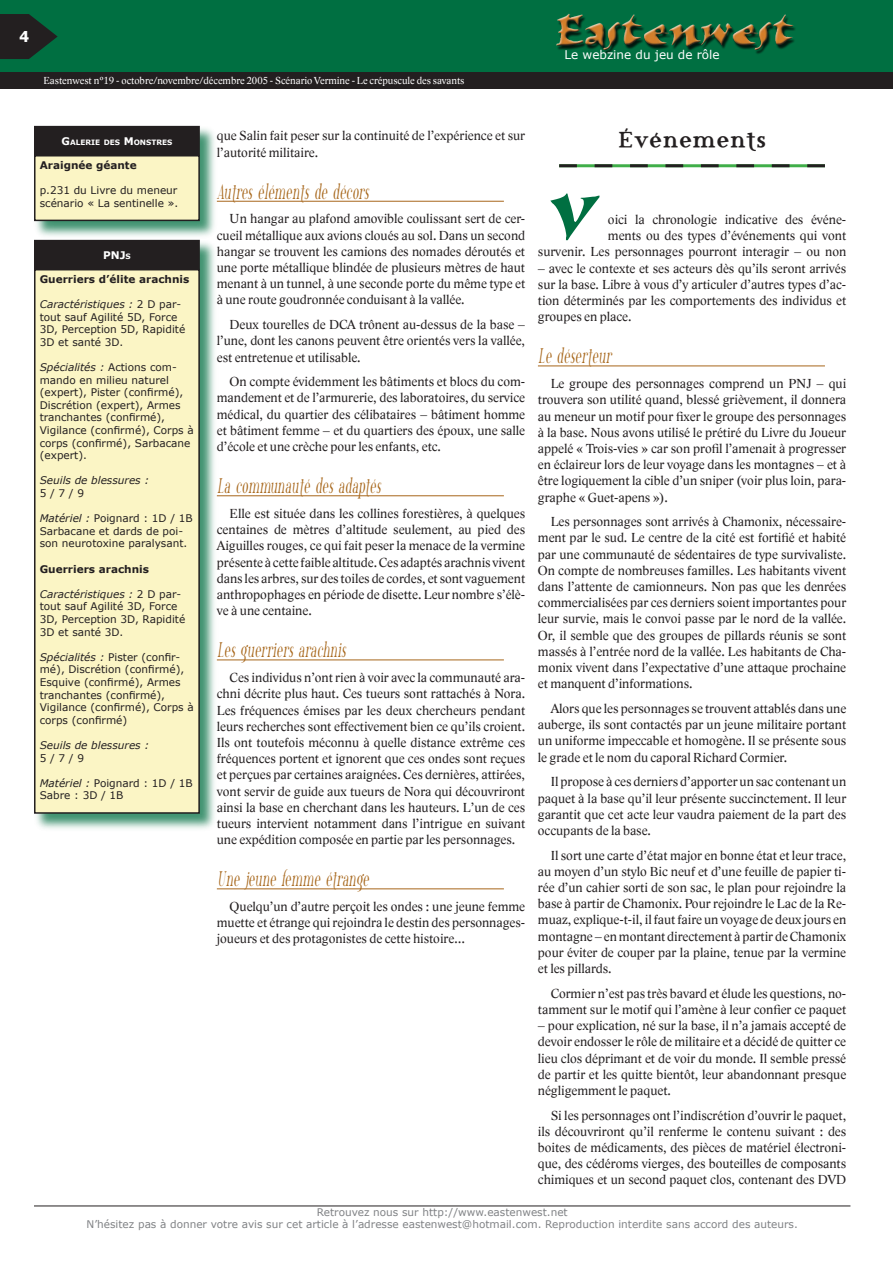
<style>
.page{position:relative;width:893px;height:1263px;background:#fff}
.page>*{position:absolute;margin:0;border:0;box-sizing:border-box;transform-origin:0 0}
.t1{font:76.35px "Elbjorg Script";color:#006f41}
.t2{font:21px "Phosphorus Trichloride";color:#a7661a}
.t3{font:21px "Phosphorus Triselenide";color:#231f20}
.t4{font:700 15px "Tahoma";color:#fff}
.t5{font:13.5px/16.2px "Lido STFCE";color:#231f20;text-align:justify}
.t6{font:12px "Verdana";color:#fff}
.t7{font:10.5px/12.6px "Verdana";color:#231f20}
.t8{font:10.5px/12.6px "Verdana";color:#808285;text-align:center}
.t9{font:10.5px "Lido STFCE";color:#fff}
.t10{font:700 10.5px "Verdana";color:#231f20}
.t11{font:italic 10.5px "Verdana";color:#231f20}
.t12{font:700 10.5px "Verdana";color:#fff}
.t13{font:700 7.35px "Verdana";color:#fff}
.s1{font-size:10.5px}
.s2{font-size:7.35px}
.s3{font-style:italic}
</style>
<div class="page">
<div style="left:0;top:0;width:893px;height:72px;background:#006f41"></div>
<img style="left:556px;top:13px;width:239px;height:41px">
<div style="left:1px;top:72px;width:892px;height:17px;background:#231f20"></div>
<svg style="left:0;top:14px;width:58px;height:45px"></svg>
<hr style="left:34px;top:1205px;width:816px;height:1px;background:#231f20">
<hr style="left:217px;top:201px;width:287px;height:1px;background:#a7661a">
<hr style="left:217px;top:495px;width:287px;height:1px;background:#a7661a">
<hr style="left:217px;top:659px;width:287px;height:1px;background:#a7661a">
<hr style="left:217px;top:888px;width:287px;height:1px;background:#a7661a">
<svg style="left:559px;top:164px;width:266px;height:3px"></svg>
<hr style="left:538px;top:366px;width:287px;height:1px;background:#a7661a">
<div style="left:33px;top:239px;width:186px;height:593px;background:#006f41;opacity:.75"></div>
<div style="left:35px;top:241px;width:164px;height:28px;background:#231f20"></div>
<div style="left:34px;top:240px;width:166px;height:30px;border:2px solid #231f20"></div>
<div style="left:35px;top:270px;width:164px;height:543px;background:#fbf5c5"></div>
<div style="left:34px;top:269px;width:166px;height:545px;border:2px solid #231f20"></div>
<div style="left:33px;top:125px;width:186px;height:114px;background:#006f41;opacity:.75"></div>
<div style="left:35px;top:127px;width:164px;height:28px;background:#231f20"></div>
<div style="left:34px;top:126px;width:166px;height:30px;border:2px solid #231f20"></div>
<div style="left:35px;top:156px;width:164px;height:64px;background:#fbf5c5"></div>
<div style="left:34px;top:155px;width:166px;height:66px;border:2px solid #231f20"></div>
<p class="t4" style="left:20px;top:26px;width:11px">4</p>
<p class="t9" style="left:43px;top:74px;width:423px">Eastenwest n°19 - octobre/novembre/décembre 2005 - Scénario Vermine - Le crépuscule des savants</p>
<p class="t6" style="left:564px;top:47px;width:157px">Le webzine du jeu de rôle</p>
<p class="t13" style="left:61px;top:137px;width:112px"><span class="s1">G</span>ALERIE DES <span class="s1">M</span>ONSTRES</p>
<p class="t10" style="left:40px;top:158px;width:98px">Araignée géante</p>
<p class="t7" style="left:40px;top:184px;width:140px">p.231 du Livre du meneur scénario « La sentinelle ».</p>
<p class="t12" style="left:103px;top:248px;width:29px">PNJ<span class="s2">S</span></p>
<p class="t10" style="left:40px;top:272px;width:151px">Guerriers d’élite arachnis</p>
<p class="t7" style="left:40px;top:297px;width:147px"><span class="s3">Caractéristiques :</span> 2 D par&shy;tout sauf Agilité 5D, Force<br>3D, Perception 5D, Rapidité<br>3D et santé 3D.</p>
<p class="t7" style="left:40px;top:360px;width:155px"><span class="s3">Spécialités :</span> Actions com&shy;mando en milieu naturel (expert), Pister (confirmé),<br>Discrétion (expert), Armes tranchantes (confirmé),<br>Vigilance (confirmé), Corps à corps (confirmé), Sarbacane (expert).</p>
<p class="t11" style="left:40px;top:474px;width:111px">Seuils de blessures :</p>
<p class="t7" style="left:40px;top:486px;width:46px">5 / 7 / 9</p>
<p class="t7" style="left:40px;top:512px;width:155px"><span class="s3">Matériel :</span> Poignard : 1D / 1B<br>Sarbacane et dards de poi&shy;son neurotoxine paralysant.</p>
<p class="t10" style="left:40px;top:562px;width:111px">Guerriers arachnis</p>
<p class="t7" style="left:40px;top:587px;width:147px"><span class="s3">Caractéristiques :</span> 2 D par&shy;tout sauf Agilité 3D, Force<br>3D, Perception 3D, Rapidité<br>3D et santé 3D.</p>
<p class="t7" style="left:40px;top:650px;width:155px"><span class="s3">Spécialités :</span> Pister (confir&shy;mé), Discrétion (confirmé),<br>Esquive (confirmé), Armes tranchantes (confirmé),<br>Vigilance (confirmé), Corps à corps (confirmé)</p>
<p class="t11" style="left:40px;top:738px;width:111px">Seuils de blessures :</p>
<p class="t7" style="left:40px;top:751px;width:46px">5 / 7 / 9</p>
<p class="t7" style="left:40px;top:776px;width:155px"><span class="s3">Matériel :</span> Poignard : 1D / 1B<br>Sabre : 3D / 1B</p>
<p class="t5" style="left:217px;top:128px;width:310px">que Salin fait peser sur la continuité de l’expérience et sur l’autorité militaire.</p>
<h2 class="t2" style="left:217px;top:180px;width:154px">Autres éléments de décors</h2>
<p class="t5" style="left:217px;top:211px;width:310px;text-indent:13px">Un hangar au plafond amovible coulissant sert de cer&shy;cueil métallique aux avions cloués au sol. Dans un second hangar se trouvent les camions des nomades déroutés et une porte métallique blindée de plusieurs mètres de haut menant à un tunnel, à une seconde porte du même type et à une route goudronnée conduisant à la vallée.</p>
<p class="t5" style="left:217px;top:317px;width:310px;text-indent:13px">Deux tourelles de DCA trônent au-dessus de la base – l’une, dont les canons peuvent être orientés vers la vallée, est entretenue et utilisable.</p>
<p class="t5" style="left:217px;top:374px;width:310px;text-indent:13px">On compte évidemment les bâtiments et blocs du com&shy;mandement et de l’armurerie, des laboratoires, du service médical, du quartier des célibataires – bâtiment homme et bâtiment femme – et du quartiers des époux, une salle d’école et une crèche pour les enfants, etc.</p>
<h2 class="t2" style="left:217px;top:474px;width:166px">La communauté des adaptés</h2>
<p class="t5" style="left:217px;top:505px;width:310px;text-indent:13px">Elle est située dans les collines forestières, à quelques centaines de mètres d’altitude seulement, au pied des Aiguilles rouges, ce qui fait peser la menace de la vermine présente à cette faible altitude. Ces adaptés arachnis vivent dans les arbres, sur des toiles de cordes, et sont vaguement anthropophages en période de disette. Leur nombre s’élè&shy;ve à une centaine.</p>
<h2 class="t2" style="left:217px;top:639px;width:130px">Les guerriers arachnis</h2>
<p class="t5" style="left:217px;top:670px;width:310px;text-indent:13px">Ces individus n’ont rien à voir avec la communauté ara&shy;chni décrite plus haut. Ces tueurs sont rattachés à Nora.<br>Les fréquences émises par les deux chercheurs pendant leurs recherches sont effectivement bien ce qu’ils croient.<br>Ils ont toutefois méconnu à quelle distance extrême ces fréquences portent et ignorent que ces ondes sont reçues et perçues par certaines araignées. Ces dernières, attirées, vont servir de guide aux tueurs de Nora qui découvriront ainsi la base en cherchant dans les hauteurs. L’un de ces tueurs intervient notamment dans l’intrigue en suivant une expédition composée en partie par les personnages.</p>
<h2 class="t2" style="left:217px;top:868px;width:154px">Une jeune femme étrange</h2>
<p class="t5" style="left:217px;top:898px;width:310px;text-indent:13px">Quelqu’un d’autre perçoit les ondes : une jeune femme muette et étrange qui rejoindra le destin des personnages&shy;joueurs et des protagonistes de cette histoire…</p>
<h2 class="t3" style="left:618px;top:128px;width:150px">Événements</h2>
<h1 class="t1" style="left:551px;top:177px;width:59px">V</h1>
<p class="t5" style="left:538px;top:211px;width:310px;text-align:right">oici la chronologie indicative des événe-<br>ments ou des types d’événements qui vont<br>survenir. Les personnages pourront interagir – ou non</p>
<p class="t5" style="left:538px;top:260px;width:310px">– avec le contexte et ses acteurs dès qu’ils seront arrivés sur la base. Libre à vous d’y articuler d’autres types d’ac&shy;tion déterminés par les comportements des individus et groupes en place.</p>
<h2 class="t2" style="left:538px;top:345px;width:75px">Le déserteur</h2>
<p class="t5" style="left:538px;top:376px;width:310px;text-indent:13px">Le groupe des personnages comprend un PNJ – qui trouvera son utilité quand, blessé grièvement, il donnera au meneur un motif pour fixer le groupe des personnages à la base. Nous avons utilisé le prétiré du Livre du Joueur appelé « Trois-vies » car son profil l’amenait à progresser en éclaireur lors de leur voyage dans les montagnes – et à être logiquement la cible d’un sniper (voir plus loin, para&shy;graphe « Guet-apens »).</p>
<p class="t5" style="left:538px;top:514px;width:310px;text-indent:13px">Les personnages sont arrivés à Chamonix, nécessaire&shy;ment par le sud. Le centre de la cité est fortifié et habité par une communauté de sédentaires de type survivaliste.<br>On compte de nombreuses familles. Les habitants vivent dans l’attente de camionneurs. Non pas que les denrées commercialisées par ces derniers soient importantes pour leur survie, mais le convoi passe par le nord de la vallée.<br>Or, il semble que des groupes de pillards réunis se sont massés à l’entrée nord de la vallée. Les habitants de Cha&shy;monix vivent dans l’expectative d’une attaque prochaine et manquent d’informations.</p>
<p class="t5" style="left:538px;top:700px;width:310px;text-indent:13px">Alors que les personnages se trouvent attablés dans une auberge, ils sont contactés par un jeune militaire portant un uniforme impeccable et homogène. Il se présente sous le grade et le nom du caporal Richard Cormier.</p>
<p class="t5" style="left:538px;top:774px;width:310px;text-indent:13px">Il propose à ces derniers d’apporter un sac contenant un paquet à la base qu’il leur présente succinctement. Il leur garantit que cet acte leur vaudra paiement de la part des occupants de la base.</p>
<p class="t5" style="left:538px;top:847px;width:310px;text-indent:13px">Il sort une carte d’état major en bonne état et leur trace, au moyen d’un stylo Bic neuf et d’une feuille de papier ti&shy;rée d’un cahier sorti de son sac, le plan pour rejoindre la base à partir de Chamonix. Pour rejoindre le Lac de la Re&shy;muaz, explique-t-il, il faut faire un voyage de deux jours en montagne – en montant directement à partir de Chamonix pour éviter de couper par la plaine, tenue par la vermine et les pillards.</p>
<p class="t5" style="left:538px;top:985px;width:310px;text-align:right">Cormier n’est pas très bavard et élude les questions, no&shy;tamment sur le motif qui l’amène à leur confier ce paquet</p>
<p class="t5" style="left:538px;top:1018px;width:310px">– pour explication, né sur la base, il n’a jamais accepté de devoir endosser le rôle de militaire et a décidé de quitter ce lieu clos déprimant et de voir du monde. Il semble pressé de partir et les quitte bientôt, leur abandonnant presque négligemment le paquet.</p>
<p class="t5" style="left:538px;top:1107px;width:310px;text-indent:13px">Si les personnages ont l’indiscrétion d’ouvrir le paquet, ils découvriront qu’il renferme le contenu suivant : des boites de médicaments, des pièces de matériel électroni&shy;que, des cédéroms vierges, des bouteilles de composants chimiques et un second paquet clos, contenant des DVD</p>
<p class="t8" style="left:87px;top:1205px;width:713px">Retrouvez nous sur http://www.eastenwest.net<br>N’hésitez pas à donner votre avis sur cet article à l’adresse eastenwest@hotmail.com. Reproduction interdite sans accord des auteurs.</p>
</div>
